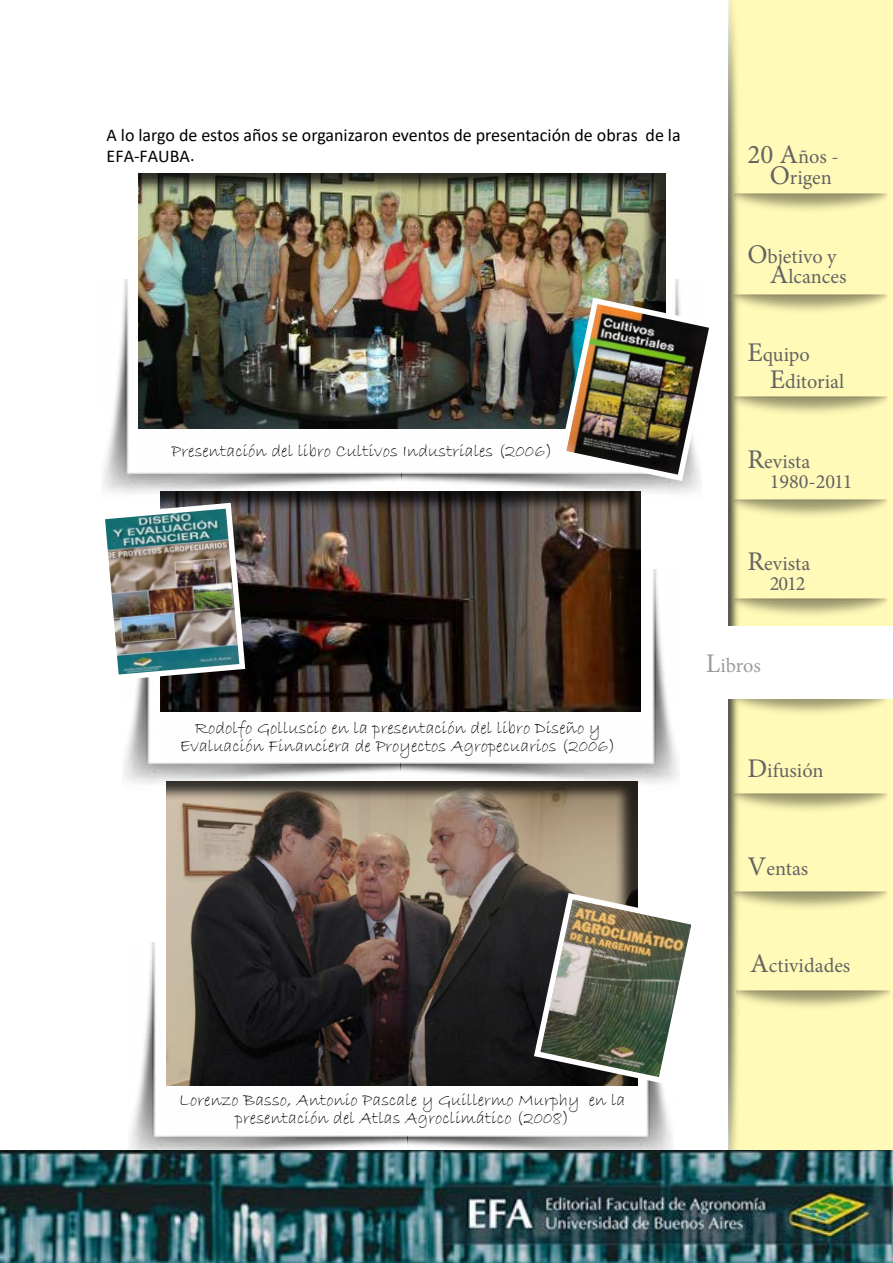
<style>
.page{position:relative;width:893px;height:1263px;background:#fff}
.page>*{position:absolute;margin:0;border:0;box-sizing:border-box;transform-origin:0 0}
.t1{font:20.25px/20.2px "Minion Pro";color:#646363}
.t2{font:20.25px "Minion Pro";letter-spacing:-.01em;color:#9d9d9c}
.t3{font:18px/18px "Bradley Hand ITC";color:#000;text-align:center}
.t4{font:18px/21px "Calibri";color:#000}
.s1{font-size:27px}
</style>
<div class="page">
<div style="left:729px;top:0;width:164px;height:1263px;background:#fffab7"></div>
<img style="left:728px;top:0;width:17px;height:1151px">
<img style="left:0;top:1151px;width:893px;height:112px">
<div style="left:701px;top:627px;width:192px;height:72px;background:#fff"></div>
<div style="left:126px;top:163px;width:552px;height:266px;background:#000;opacity:.75"></div>
<img style="left:103px;top:280px;width:597px;height:213px">
<div style="left:145px;top:482px;width:508px;height:231px;background:#000;opacity:.75"></div>
<img style="left:124px;top:570px;width:554px;height:213px">
<div style="left:152px;top:770px;width:498px;height:317px;background:#000;opacity:.75"></div>
<img style="left:129px;top:943px;width:545px;height:220px">
<img style="left:531px;top:890px;width:161px;height:197px">
<img style="left:105px;top:500px;width:143px;height:183px">
<img style="left:557px;top:294px;width:152px;height:190px">
<p class="t4" style="left:107px;top:124px;width:575px">A lo largo de estos años se organizaron eventos de presentación de obras de la<br>EFA-FAUBA.</p>
<p class="t3" style="left:172px;top:442px;width:382px">Presentación del libro Cultivos Industriales (2006)</p>
<p class="t3" style="left:180px;top:719px;width:438px">Rodolfo Golluscio en la presentación del libro Diseño y<br>Evaluación Financiera de Proyectos Agropecuarios (2006)</p>
<p class="t1" style="left:770px;top:147px;width:70px;text-indent:-22px"><span class="s1">20 A</span>ños -<br><span class="s1">O</span>rigen</p>
<p class="t1" style="left:770px;top:247px;width:78px;text-indent:-22px"><span class="s1">O</span>bjetivo y<br><span class="s1">A</span>lcances</p>
<p class="t1" style="left:770px;top:341px;width:76px;line-height:27px;text-indent:-22px"><span class="s1">E</span>quipo<br><span class="s1">E</span>ditorial</p>
<p class="t1" style="left:770px;top:451px;width:84px;text-indent:-22px"><span class="s1">R</span>evista<br>1980-2011</p>
<p class="t1" style="left:747px;top:554px;width:64px;text-align:right"><span class="s1">R</span>evista<br>2012</p>
<p class="t2" style="left:706px;top:652px;width:56px"><span class="s1">L</span>ibros</p>
<p class="t1" style="left:747px;top:761px;width:78px"><span class="s1">D</span>ifusión</p>
<p class="t1" style="left:747px;top:858px;width:62px"><span class="s1">V</span>entas</p>
<p class="t1" style="left:750px;top:956px;width:102px"><span class="s1">A</span>ctividades</p>
<p class="t3" style="left:179px;top:1091px;width:448px">Lorenzo Basso, Antonio Pascale y Guillermo Murphy en la presentación del Atlas Agroclimático (2008)</p>
</div>
